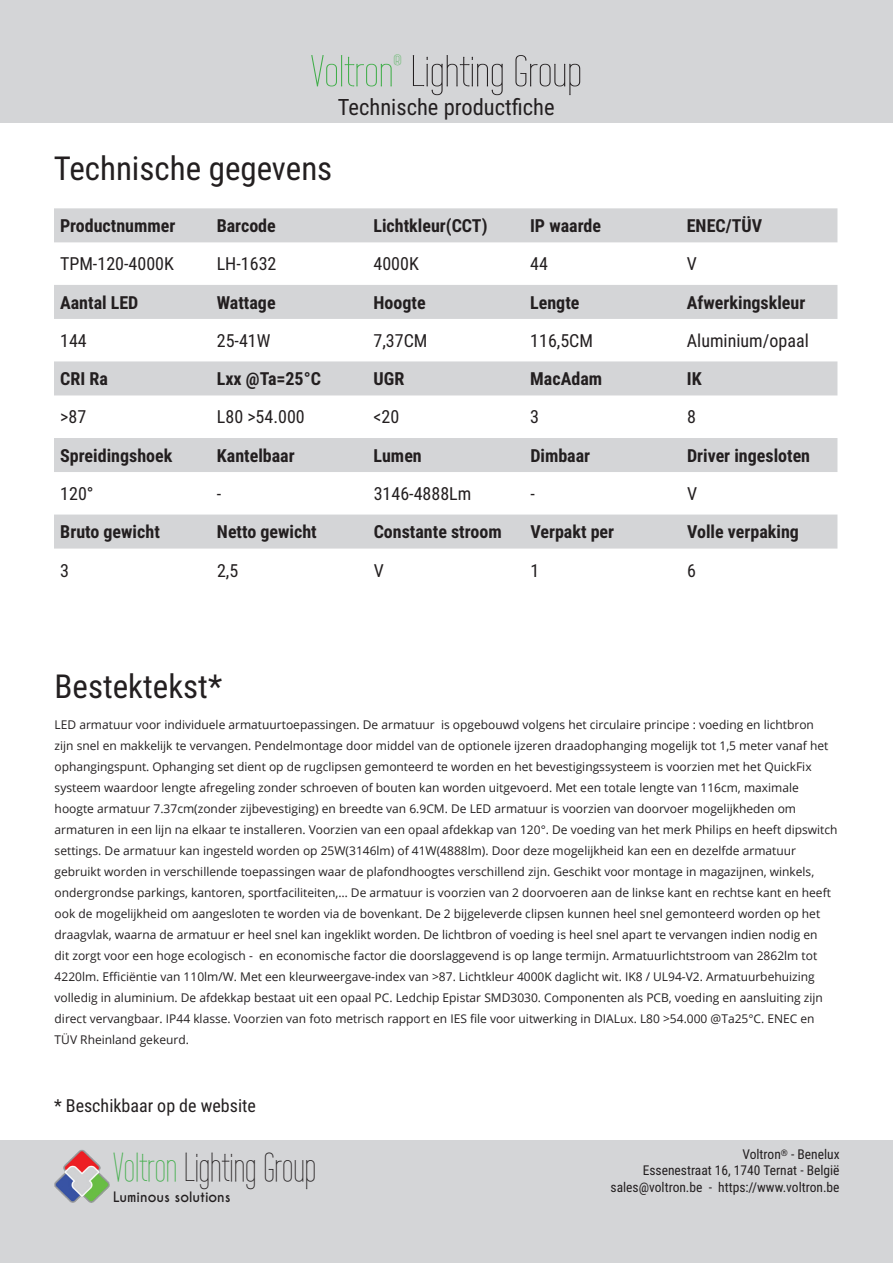
<style>
.page{position:relative;width:893px;height:1263px;background:#fff}
.page>*{position:absolute;margin:0;border:0;box-sizing:border-box;transform-origin:0 0}
.t1{font:43.5px "Wire One";color:#231f20;scale:1.2 1}
.t2{font:40.5px "Wire One";color:#231f20}
.t3{font:33px "Roboto Condensed";color:#231f20}
.t4{font:22.5px "Roboto Condensed";color:#231f20}
.t5{font:700 18px "Roboto Condensed";color:#231f20}
.t6{font:18px "Roboto Condensed";color:#231f20}
.t7{font:15px "Wire One";color:#40ae49;scale:1.2 1}
.t8{font:13.5px/16.5px "Roboto Condensed";color:#231f20;text-align:right}
.t9{font:700 13.5px "Caviar Dreams";color:#231f20}
.t10{font:12px/21px "Open Sans";color:#231f20}
.s1{color:#40ae49}
</style>
<div class="page">
<div style="left:0;top:1141px;width:893px;height:122px;background:#d4d5d7"></div>
<img style="left:55px;top:1150px;width:54px;height:53px">
<div style="left:0;top:0;width:893px;height:122px;background:#d4d5d7"></div>
<div style="left:54px;top:208px;width:783px;height:34px;background:#d4d5d7"></div>
<svg style="left:54px;top:285px;width:783px;height:264px;fill:#d4d5d7"></svg>
<p class="t7" style="left:394px;top:52px;width:8px">®</p>
<h3 class="t4" style="left:338px;top:91px;width:218px">Technische productfiche</h3>
<h1 class="t1" style="left:311px;top:47px;width:228px"><span class="s1">Voltron</span> Lighting Group</h1>
<h3 class="t3" style="left:54px;top:145px;width:280px">Technische gegevens</h3>
<h3 class="t5" style="left:60px;top:213px;width:117px">Productnummer</h3>
<h3 class="t5" style="left:217px;top:213px;width:61px">Barcode</h3>
<h3 class="t5" style="left:373px;top:213px;width:116px">Lichtkleur(CCT)</h3>
<h3 class="t5" style="left:530px;top:213px;width:72px">IP waarde</h3>
<h3 class="t5" style="left:687px;top:213px;width:77px">ENEC/TÜV</h3>
<h3 class="t6" style="left:60px;top:251px;width:115px">TPM-120-4000K</h3>
<h3 class="t6" style="left:217px;top:251px;width:61px">LH-1632</h3>
<h3 class="t6" style="left:373px;top:251px;width:47px">4000K</h3>
<h3 class="t6" style="left:530px;top:251px;width:19px">44</h3>
<h3 class="t6" style="left:687px;top:251px;width:12px">V</h3>
<h3 class="t5" style="left:60px;top:290px;width:80px">Aantal LED</h3>
<h3 class="t5" style="left:217px;top:290px;width:60px">Wattage</h3>
<h3 class="t5" style="left:373px;top:290px;width:54px">Hoogte</h3>
<h3 class="t5" style="left:530px;top:290px;width:51px">Lengte</h3>
<h3 class="t5" style="left:687px;top:290px;width:120px">Afwerkingskleur</h3>
<h3 class="t6" style="left:60px;top:328px;width:28px">144</h3>
<h3 class="t6" style="left:217px;top:328px;width:55px">25-41W</h3>
<h3 class="t6" style="left:373px;top:328px;width:55px">7,37CM</h3>
<h3 class="t6" style="left:530px;top:328px;width:64px">116,5CM</h3>
<h3 class="t6" style="left:687px;top:328px;width:123px">Aluminium/opaal</h3>
<h3 class="t5" style="left:60px;top:366px;width:49px">CRI Ra</h3>
<h3 class="t5" style="left:217px;top:366px;width:106px">Lxx @Ta=25°C</h3>
<h3 class="t5" style="left:374px;top:366px;width:32px">UGR</h3>
<h3 class="t5" style="left:530px;top:366px;width:73px">MacAdam</h3>
<h3 class="t5" style="left:687px;top:366px;width:16px">IK</h3>
<h3 class="t6" style="left:60px;top:404px;width:28px">&gt;87</h3>
<h3 class="t6" style="left:217px;top:404px;width:89px">L80 &gt;54.000</h3>
<h3 class="t6" style="left:374px;top:404px;width:27px">&lt;20</h3>
<h3 class="t6" style="left:530px;top:404px;width:10px">3</h3>
<h3 class="t6" style="left:687px;top:404px;width:10px">8</h3>
<h3 class="t5" style="left:60px;top:443px;width:114px">Spreidingshoek</h3>
<h3 class="t5" style="left:217px;top:443px;width:79px">Kantelbaar</h3>
<h3 class="t5" style="left:374px;top:443px;width:50px">Lumen</h3>
<h3 class="t5" style="left:530px;top:443px;width:61px">Dimbaar</h3>
<h3 class="t5" style="left:687px;top:443px;width:125px">Driver ingesloten</h3>
<h3 class="t6" style="left:60px;top:481px;width:35px">120°</h3>
<h3 class="t6" style="left:217px;top:481px;width:6px">-</h3>
<h3 class="t6" style="left:374px;top:481px;width:99px">3146-4888Lm</h3>
<h3 class="t6" style="left:530px;top:481px;width:6px">-</h3>
<h3 class="t6" style="left:687px;top:481px;width:12px">V</h3>
<h3 class="t5" style="left:60px;top:519px;width:101px">Bruto gewicht</h3>
<h3 class="t5" style="left:217px;top:519px;width:101px">Netto gewicht</h3>
<h3 class="t5" style="left:374px;top:519px;width:130px">Constante stroom</h3>
<h3 class="t5" style="left:530px;top:519px;width:85px">Verpakt per</h3>
<h3 class="t5" style="left:687px;top:519px;width:113px">Volle verpaking</h3>
<h3 class="t6" style="left:60px;top:558px;width:10px">3</h3>
<h3 class="t6" style="left:217px;top:558px;width:23px">2,5</h3>
<h3 class="t6" style="left:374px;top:558px;width:12px">V</h3>
<h3 class="t6" style="left:530px;top:558px;width:10px">1</h3>
<h3 class="t6" style="left:687px;top:558px;width:10px">6</h3>
<h3 class="t3" style="left:55px;top:663px;width:169px">Bestektekst*</h3>
<p class="t10" style="left:55px;top:714px;width:784px">LED armatuur voor individuele armatuurtoepassingen. De armatuur is opgebouwd volgens het circulaire principe : voeding en lichtbron<br>zijn snel en makkelijk te vervangen. Pendelmontage door middel van de optionele ijzeren draadophanging mogelijk tot 1,5 meter vanaf het ophangingspunt. Ophanging set dient op de rugclipsen gemonteerd te worden en het bevestigingssysteem is voorzien met het QuickFix systeem waardoor lengte afregeling zonder schroeven of bouten kan worden uitgevoerd. Met een totale lengte van 116cm, maximale hoogte armatuur 7.37cm(zonder zijbevestiging) en breedte van 6.9CM. De LED armatuur is voorzien van doorvoer mogelijkheden om armaturen in een lijn na elkaar te installeren. Voorzien van een opaal afdekkap van 120°. De voeding van het merk Philips en heeft dipswitch settings. De armatuur kan ingesteld worden op 25W(3146lm) of 41W(4888lm). Door deze mogelijkheid kan een en dezelfde armatuur gebruikt worden in verschillende toepassingen waar de plafondhoogtes verschillend zijn. Geschikt voor montage in magazijnen, winkels, ondergrondse parkings, kantoren, sportfaciliteiten,… De armatuur is voorzien van 2 doorvoeren aan de linkse kant en rechtse kant en heeft ook de mogelijkheid om aangesloten te worden via de bovenkant. De 2 bijgeleverde clipsen kunnen heel snel gemonteerd worden op het draagvlak, waarna de armatuur er heel snel kan ingeklikt worden. De lichtbron of voeding is heel snel apart te vervangen indien nodig en<br>dit zorgt voor een hoge ecologisch - en economische factor die doorslaggevend is op lange termijn. Armatuurlichtstroom van 2862lm tot 4220lm. Efficiëntie van 110lm/W. Met een kleurweergave-index van &gt;87. Lichtkleur 4000K daglicht wit. IK8 / UL94-V2. Armatuurbehuizing volledig in aluminium. De afdekkap bestaat uit een opaal PC. Ledchip Epistar SMD3030. Componenten als PCB, voeding en aansluiting zijn direct vervangbaar. IP44 klasse. Voorzien van foto metrisch rapport en IES file voor uitwerking in DIALux. L80 &gt;54.000 @Ta25°C. ENEC en TÜV Rheinland gekeurd.</p>
<h3 class="t6" style="left:54px;top:1093px;width:203px">* Beschikbaar op de website</h3>
<h2 class="t2" style="left:113px;top:1145px;width:204px"><span class="s1">Voltron</span> Lighting Group</h2>
<p class="t9" style="left:113px;top:1189px;width:119px">Luminous solutions</p>
<p class="t8" style="left:611px;top:1145px;width:231px">Voltron<sup>®</sup> - Benelux<br>Essenestraat 16, 1740 Ternat - België sales@voltron.be - https://www.voltron.be</p>
</div>
